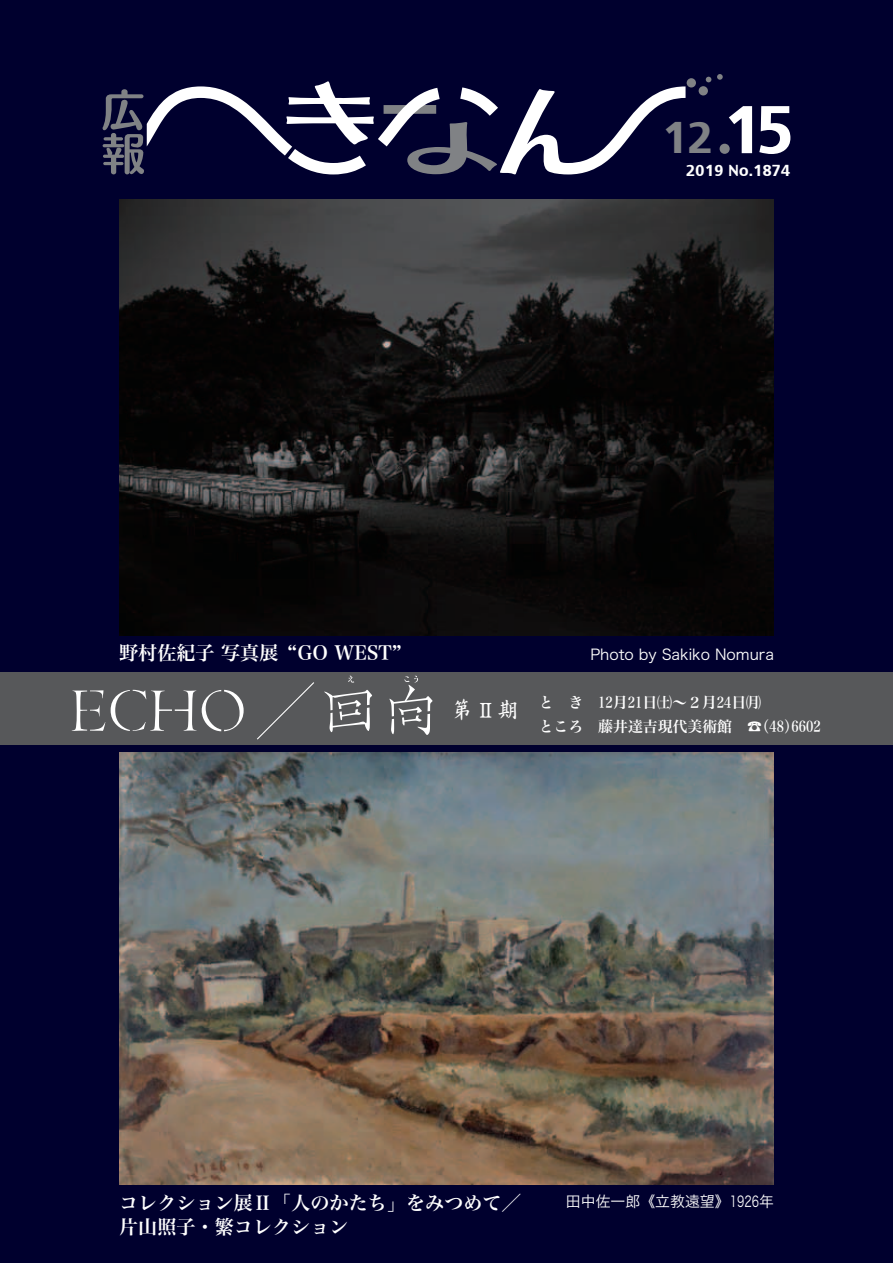
<style>
.page{position:relative;width:893px;height:1263px;background:#00002e}
.page>*{position:absolute;margin:0;border:0;box-sizing:border-box;transform-origin:0 0}
.t1{font:41.4px "Charcoal CY";color:#808285}
.t2{font:23.4px "DFO Yo Jun Std W5";color:#fff}
.t3{font:19.2px/24px "Hira Min Pro W6";color:#fff}
.t4{font:14.85px/24px "Hira Min Pro W6";color:#fff}
.t5{font:14.85px "Hira Kaku Pro W3";color:#fff}
.t6{font:14.85px "Charcoal CY";letter-spacing:.02em;color:#fff}
.s1{font-family:"Trebuchet MS";font-size:69.15px}
.s2{font-size:62.7px;color:#fff}
.s3{font-family:"Shin Go Pro";font-weight:300}
</style>
<div class="page">
<img style="left:119px;top:752px;width:655px;height:432px">
<img style="left:119px;top:200px;width:655px;height:436px">
<div style="left:0;top:672px;width:893px;height:72px;background:#57585a"></div>
<div style="left:687px;top:78px;width:9px;height:10px;background:#808285;border-radius:50%"></div>
<div style="left:699px;top:86px;width:9px;height:9px;background:#808285;border-radius:50%"></div>
<svg style="left:706px;top:77px;width:5px;height:5px"></svg>
<svg style="left:717px;top:74px;width:6px;height:6px"></svg>
<svg style="left:102px;top:81px;width:583px;height:94px"></svg>
<svg style="left:257px;top:682px;width:57px;height:57px"></svg>
<svg style="left:72px;top:690px;width:33px;height:41px"></svg>
<svg style="left:111px;top:690px;width:85px;height:41px"></svg>
<svg style="left:202px;top:690px;width:42px;height:41px"></svg>
<svg style="left:324px;top:690px;width:48px;height:42px"></svg>
<svg style="left:348px;top:676px;width:6px;height:6px"></svg>
<svg style="left:389px;top:676px;width:44px;height:59px"></svg>
<h1 class="t1" style="left:663px;top:112px;width:132px">12<span class="s1">.</span><span class="s2">15</span></h1>
<p class="t6" style="left:686px;top:161px;width:106px">2019 No.1874</p>
<p class="t3" style="left:119px;top:640px;width:285px">野村佐紀子 写真展 “GO WEST”</p>
<p class="t5" style="left:590px;top:641px;width:185px">Photo by Sakiko Nomura</p>
<p class="t2" style="left:451px;top:697px;width:72px">第Ⅱ期</p>
<p class="t4" style="left:539px;top:689px;width:283px">と　き　12月21日㈯～２月24日㈪<br>ところ　藤井達吉現代美術館　<span class="s3">☎</span>（48）6602</p>
<p class="t3" style="left:119px;top:1189px;width:403px">コレクション展Ⅱ「人のかたち」をみつめて／片山照子・繁コレクション</p>
<p class="t5" style="left:566px;top:1188px;width:209px">田中佐一郎《立教遠望》1926年</p>
</div>
